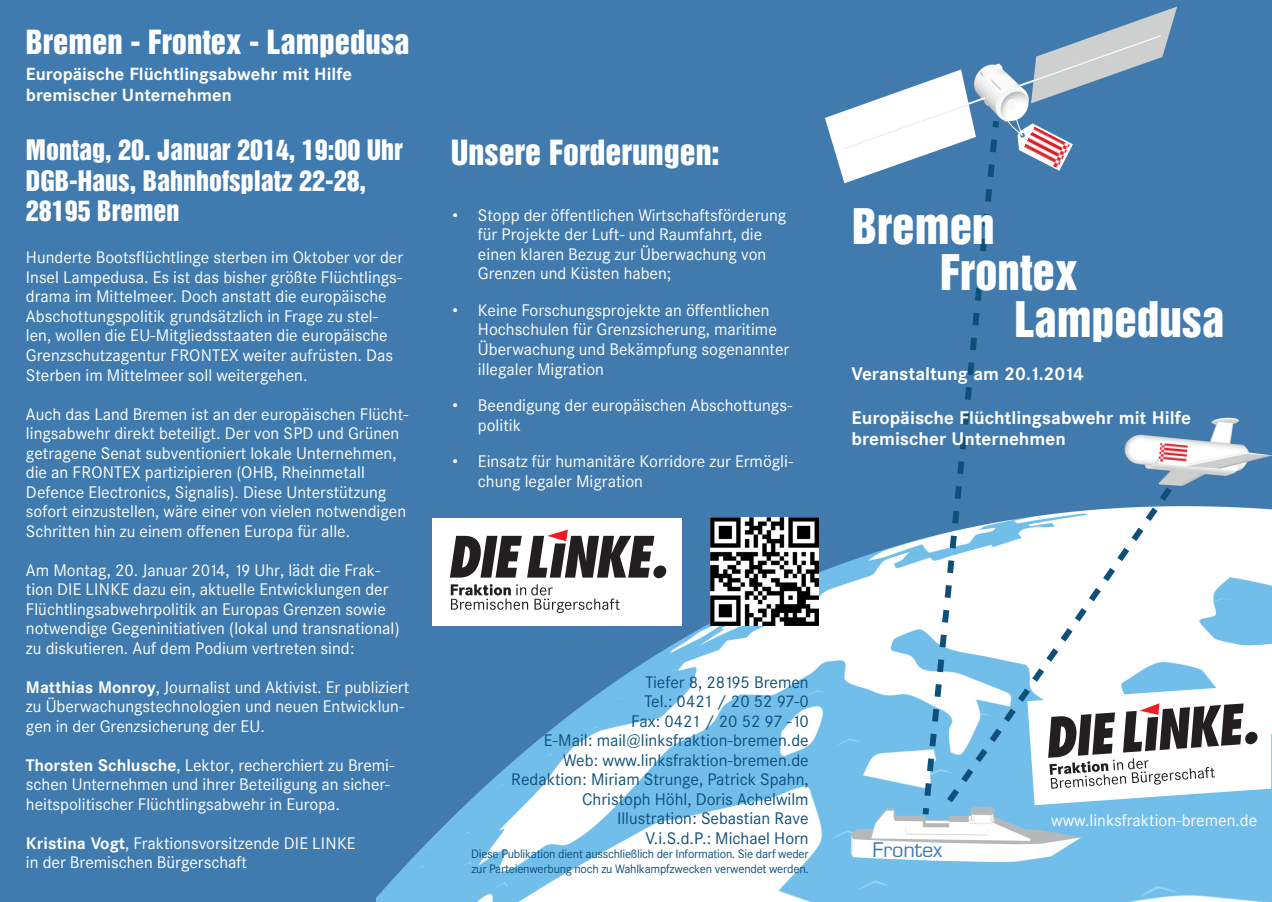
<style>
.page{position:relative;width:1272px;height:902px;background:#fff}
.page>*{position:absolute;margin:0;border:0;box-sizing:border-box;transform-origin:0 0}
.t1{font:45px "Helvetica Inserat LT";color:#fff}
.t2{font:31.8px "Helvetica Inserat LT";color:#fff}
.t3{font:30.6px "Helvetica Inserat LT";color:#fff}
.t4{font:25.95px/30.3px "Helvetica Inserat LT";color:#fff}
.t5{font:19.8px "Eurostile LT";color:#407baf}
.t6{font:700 18px/21.6px "Corporate SBQ";color:#fff}
.t7{font:700 17.25px/20.7px "Corporate SBQ";color:#fff}
.t8{font:16.5px/19.5px "Corporate SBQ";color:#fff}
.t9{font:16.5px/19.5px "Corporate SBQ";color:#0e5079;text-align:right}
.t10{font:12px/14.4px "Corporate SBQ";letter-spacing:-.02em;color:#0e5079}
.s1{font-weight:700}
</style>
<div class="page">
<img style="left:375px;top:0;width:896px;height:901px">
<img style="left:1158px;top:443px;width:29px;height:21px">
<svg style="left:989px;top:99px;width:83px;height:72px"></svg>
<svg style="left:920px;top:133px;width:80px;height:675px"></svg>
<svg style="left:919px;top:801px;width:13px;height:19px"></svg>
<svg style="left:935px;top:481px;width:242px;height:336px"></svg>
<div style="left:0;top:0;width:375px;height:901px;background:#407baf"></div>
<svg style="left:1027px;top:684px;width:244px;height:121px"></svg>
<div style="left:432px;top:518px;width:250px;height:107px;background:#fff"></div>
<svg style="left:450px;top:529px;width:216px;height:49px"></svg>
<svg style="left:451px;top:584px;width:168px;height:29px"></svg>
<img style="left:710px;top:517px;width:108px;height:108px">
<h3 class="t3" style="left:26px;top:24px;width:385px">Bremen - Frontex - Lampedusa</h3>
<p class="t7" style="left:26px;top:64px;width:327px">Europäische Flüchtlingsabwehr mit Hilfe bremischer Unternehmen</p>
<h3 class="t4" style="left:26px;top:136px;width:378px">Montag, 20. Januar 2014, 19:00 Uhr<br>DGB-Haus, Bahnhofsplatz 22-28,<br>28195 Bremen</h3>
<p class="t8" style="left:26px;top:248px;width:379px">Hunderte Bootsflüchtlinge sterben im Oktober vor der Insel Lampedusa. Es ist das bisher größte Flüchtlings&shy;drama im Mittelmeer. Doch anstatt die europäische Abschottungspolitik grundsätzlich in Frage zu stel&shy;len, wollen die EU-Mitgliedsstaaten die europäische Grenzschutzagentur FRONTEX weiter aufrüsten. Das Sterben im Mittelmeer soll weitergehen.</p>
<p class="t8" style="left:26px;top:404px;width:384px">Auch das Land Bremen ist an der europäischen Flücht&shy;lingsabwehr direkt beteiligt. Der von SPD und Grünen getragene Senat subventioniert lokale Unternehmen, die an FRONTEX partizipieren (OHB, Rheinmetall Defence Electronics, Signalis). Diese Unterstützung sofort einzustellen, wäre einer von vielen notwendigen Schritten hin zu einem offenen Europa für alle.</p>
<p class="t8" style="left:26px;top:560px;width:375px">Am Montag, 20. Januar 2014, 19 Uhr, lädt die Frak&shy;tion DIE LINKE dazu ein, aktuelle Entwicklungen der Flüchtlingsabwehrpolitik an Europas Grenzen sowie notwendige Gegeninitiativen (lokal und transnational) zu diskutieren. Auf dem Podium vertreten sind:</p>
<p class="t8" style="left:26px;top:677px;width:385px"><span class="s1">Matthias Monroy</span>, Journalist und Aktivist. Er publiziert zu Überwachungstechnologien und neuen Entwicklun&shy;gen in der Grenzsicherung der EU.</p>
<p class="t8" style="left:26px;top:755px;width:370px"><span class="s1">Thorsten Schlusche</span>, Lektor, recherchiert zu Bremi&shy;schen Unternehmen und ihrer Beteiligung an sicher&shy;heitspolitischer Flüchtlingsabwehr in Europa.</p>
<p class="t8" style="left:26px;top:833px;width:331px"><span class="s1">Kristina Vogt</span>, Fraktionsvorsitzende DIE LINKE in der Bremischen Bürgerschaft</p>
<h2 class="t2" style="left:451px;top:133px;width:270px">Unsere Forderungen:</h2>
<p class="t8" style="left:478px;top:205px;width:310px;text-indent:-26px">• Stopp der öffentlichen Wirtschaftsförderung für Projekte der Luft- und Raumfahrt, die einen klaren Bezug zur Überwachung von Grenzen und Küsten haben;</p>
<p class="t8" style="left:478px;top:300px;width:313px;text-indent:-26px">• Keine Forschungsprojekte an öffentlichen Hochschulen für Grenzsicherung, maritime Überwachung und Bekämpfung sogenannter illegaler Migration</p>
<p class="t8" style="left:478px;top:395px;width:316px;text-indent:-26px">• Beendigung der europäischen Abschottungs&shy;politik</p>
<p class="t8" style="left:478px;top:451px;width:317px;text-indent:-26px">• Einsatz für humanitäre Korridore zur Ermögli&shy;chung legaler Migration</p>
<h1 class="t1" style="left:852px;top:199px;width:144px">Bremen</h1>
<h1 class="t1" style="left:940px;top:245px;width:139px">Frontex</h1>
<h1 class="t1" style="left:1014px;top:292px;width:211px">Lampedusa</h1>
<p class="t6" style="left:851px;top:363px;width:234px">Veranstaltung am 20.1.2014</p>
<p class="t6" style="left:851px;top:407px;width:341px">Europäische Flüchtlingsabwehr mit Hilfe bremischer Unternehmen</p>
<p class="t9" style="left:511px;top:672px;width:299px">Tiefer 8, 28195 Bremen<br>Tel.: 0421 / 20 52 97-0<br>Fax: 0421 / 20 52 97 -10<br>E-Mail: mail@linksfraktion-bremen.de<br>Web: www.linksfraktion-bremen.de<br>Redaktion: Miriam Strunge, Patrick Spahn,<br>Christoph Höhl, Doris Achelwilm<br>Illustration: Sebastian Rave<br>V.i.S.d.P.: Michael Horn</p>
<p class="t10" style="left:471px;top:846px;width:339px">Diese Publikation dient ausschließlich der Information. Sie darf weder zur Parteienwerbung noch zu Wahlkampfzwecken verwendet werden.</p>
<p class="t5" style="left:872px;top:837px;width:71px;rotate:1deg">Frontex</p>
<p class="t8" style="left:1051px;top:810px;width:208px">www.linksfraktion-bremen.de</p>
</div>
